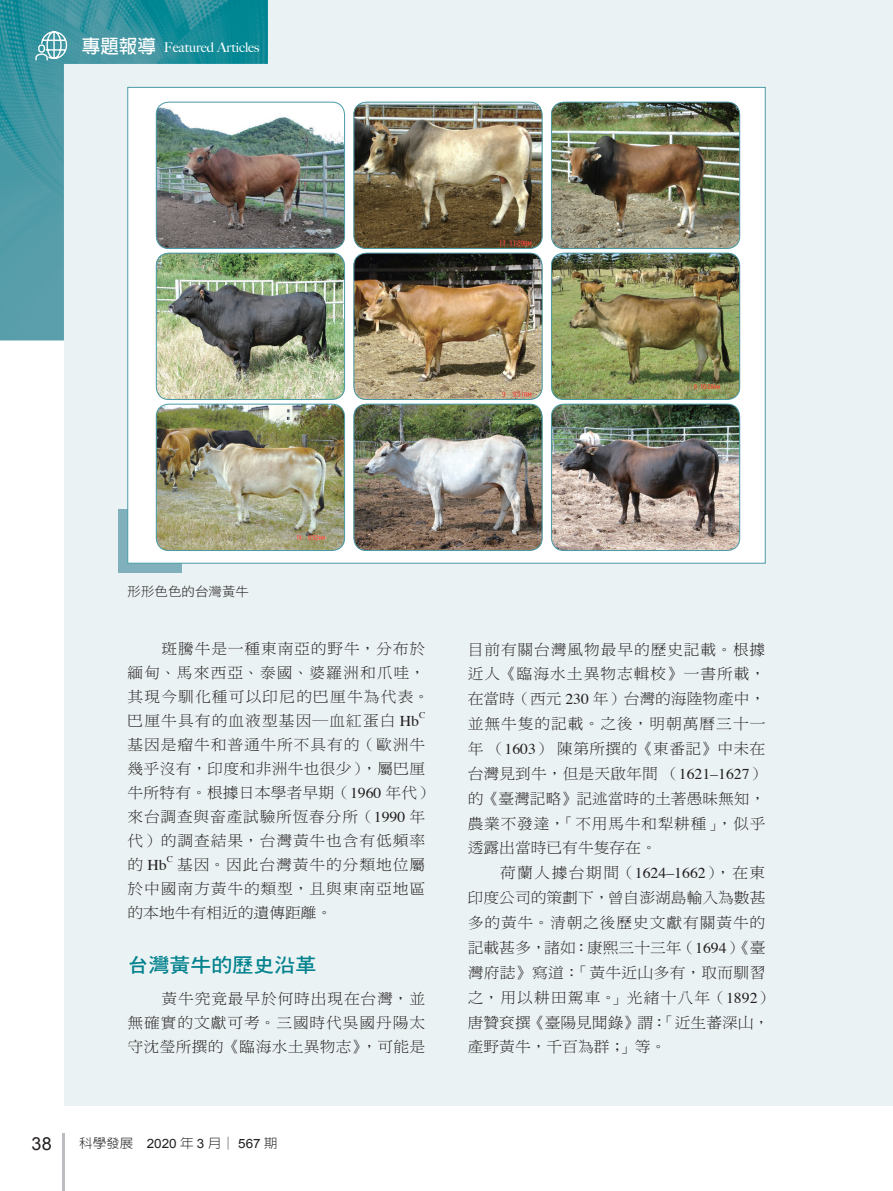
<style>
.page{position:relative;width:893px;height:1191px;background:#fff}
.page>*{position:absolute;margin:0;border:0;box-sizing:border-box;transform-origin:0 0}
.大標{font:19.95px "DF Hei Std W7";color:#00818d;scale:1.05 1}
.t1{font:18px "Arial";color:#231f20}
.內文{font:15px/24px "DF Ming Std W3";letter-spacing:.055em;color:#231f20;text-align:justify;scale:1.05 1}
.內文-2{font:15px/24.9px "DF Ming Std W3";letter-spacing:.01em;color:#231f20;scale:1.05 1}
.t2{font:500 13.5px "Big Caslon";color:#fff}
.t3{font:300 12.9px "AR New Hei B5";color:#231f20;scale:1.05 1}
.圖說{font:12.9px "DF Hei Std W3";color:#231f20;scale:1.05 1}
.內文-3{font:8.7px "Times";color:#231f20;scale:1.05 1}
.s1{font-family:"AR New Hei B5";font-weight:700;font-size:18.6px}
.s2{font-family:"Times"}
.s3{font-family:"Arial";font-weight:400}
</style>
<div class="page">
<div style="left:64px;top:0;width:829px;height:1106px;background:#ebf2f3"></div>
<div style="left:118px;top:509px;width:10px;height:54px;background:#80b0bb"></div>
<div style="left:118px;top:563px;width:64px;height:10px;background:#80b0bb"></div>
<hr style="left:63px;top:1133px;width:2px;height:58px;background:#bcbdc0">
<div style="left:128px;top:87px;width:637px;height:476px;background:#fff"></div>
<img style="left:156px;top:102px;width:189px;height:449px">
<img style="left:353px;top:102px;width:189px;height:449px">
<img style="left:551px;top:102px;width:189px;height:449px">
<img style="left:0;top:0;width:268px;height:340px">
<svg style="left:35px;top:31px;width:33px;height:31px"></svg>
<p class="t2" style="left:82px;top:36px;width:179px"><span class="s1">專題報導</span> Featured Articles</p>
<p class="圖說" style="left:128px;top:584px;width:117px">形形色色的台灣黃牛</p>
<p class="內文" style="left:128px;top:636px;width:289px;text-align:left;text-indent:34px">斑騰牛是一種東南亞的野牛，分布於緬甸、馬來西亞、泰國、婆羅洲和爪哇，其現今馴化種可以印尼的巴厘牛為代表。巴厘牛具有的血液型基因─血紅蛋白 <span class="s2">Hb</span></p>
<p class="內文-3" style="left:419px;top:707px;width:7px">C</p>
<p class="內文" style="left:128px;top:732px;width:292px;text-align:left">基因是瘤牛和普通牛所不具有的（歐洲牛幾乎沒有，印度和非洲牛也很少），屬巴厘牛所特有。根據日本學者早期（<span class="s2">1960</span> 年代）來台調查與畜產試驗所恆春分所（<span class="s2">1990</span> 年代）的調查結果，台灣黃牛也含有低頻率的 <span class="s2">Hb</span></p>
<p class="內文-3" style="left:167px;top:851px;width:7px">C</p>
<p class="內文" style="left:128px;top:852px;width:285px;text-indent:49px">基因。因此台灣黃牛的分類地位屬於中國南方黃牛的類型，且與東南亞地區的本地牛有相近的遺傳距離。</p>
<p class="大標" style="left:128px;top:953px;width:182px">台灣黃牛的歷史沿革</p>
<p class="內文" style="left:128px;top:986px;width:285px;text-indent:34px">黃牛究竟最早於何時出現在台灣，並無確實的文獻可考。三國時代吳國丹陽太守沈瑩所撰的《臨海水土異物志》，可能是</p>
<p class="t1" style="left:32px;top:1131px;width:22px">38</p>
<p class="t3" style="left:79px;top:1136px;width:190px">科學發展 <span class="s3">2020</span> 年 <span class="s3">3</span> 月│ <span class="s3">567</span> 期</p>
<p class="內文" style="left:468px;top:636px;width:285px;line-height:24.9px">目前有關台灣風物最早的歷史記載。根據近人《臨海水土異物志輯校》一書所載，在當時（西元 <span class="s2">230</span> 年）台灣的海陸物產中，並無牛隻的記載。之後，明朝萬曆三十一年（<span class="s2">1603</span>）陳第所撰的《東番記》中未在台灣見到牛，但是天啟年間（<span class="s2">1621–1627</span>）的《臺灣記略》記述當時的土著愚昧無知，農業不發達，「不用馬牛和犁耕種」，似乎透露出當時已有牛隻存在。</p>
<p class="內文-2" style="left:468px;top:860px;width:292px;text-indent:32px">荷蘭人據台期間（<span class="s2">1624–1662</span>），在東印度公司的策劃下，曾自澎湖島輸入為數甚多的黃牛。清朝之後歷史文獻有關黃牛的記載甚多，諸如：康熙三十三年（<span class="s2">1694</span>）《臺灣府誌》寫道：「黃牛近山多有，取而馴習之，用以耕田駕車。」光緒十八年（<span class="s2">1892</span>）唐贊袞撰《臺陽見聞錄》謂：「近生蕃深山，產野黃牛，千百為群；」等。</p>
</div>
